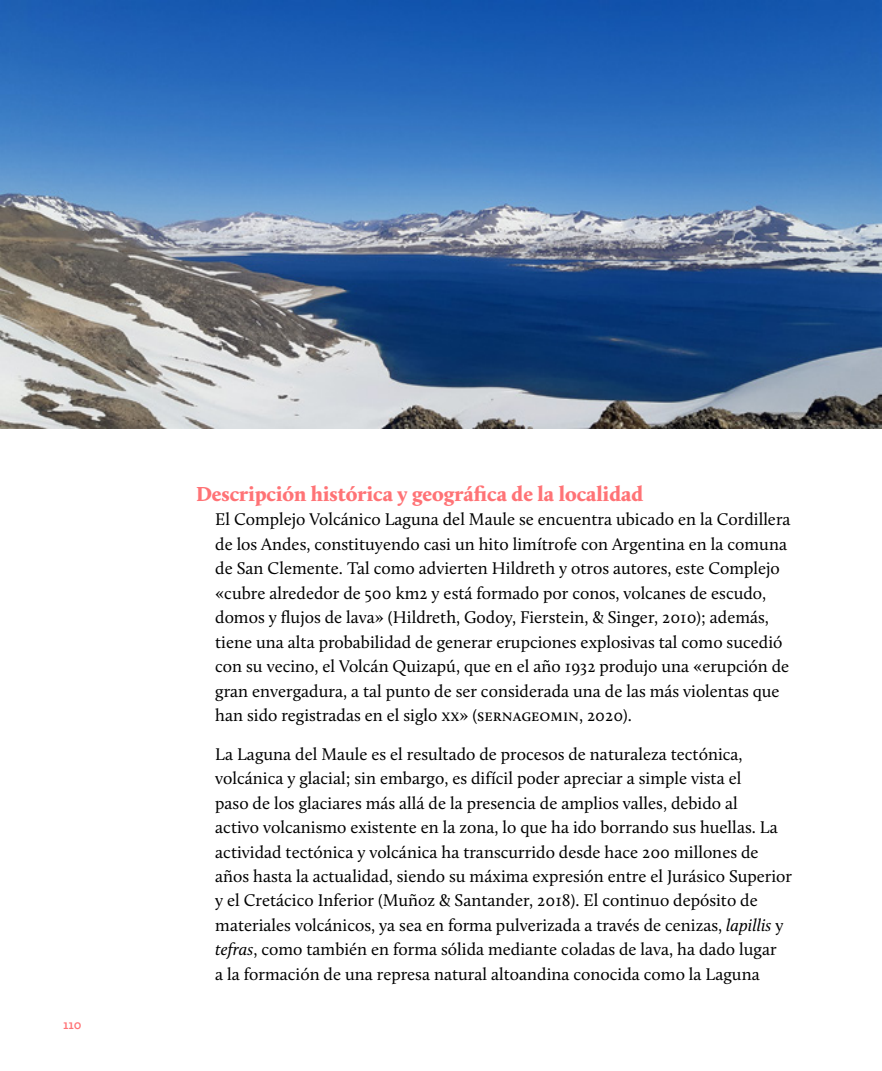
<style>
.page{position:relative;width:882px;height:1071px;background:#fff}
.page>*{position:absolute;margin:0;border:0;box-sizing:border-box;transform-origin:0 0}
.t1{font:900 21px "Calluna";color:#ff7376}
.t2{font:17.5px/24.5px "Calluna";color:#000}
.t3{font:600 14px "Calluna Sans";color:#ff7376}
.s1{font-style:italic}
</style>
<div class="page">
<img style="left:0;top:0;width:882px;height:429px">
<p class="t3" style="left:63px;top:1016px;width:20px">110</p>
<p class="t1" style="left:196px;top:480px;width:449px">Descripción histórica y geográfica de la localidad</p>
<p class="t2" style="left:215px;top:507px;width:577px">El Complejo Volcánico Laguna del Maule se encuentra ubicado en la Cordillera de los Andes, constituyendo casi un hito limítrofe con Argentina en la comuna de San Clemente. Tal como advierten Hildreth y otros autores, este Complejo «cubre alrededor de 500 km2 y está formado por conos, volcanes de escudo, domos y flujos de lava» (Hildreth, Godoy, Fierstein, &amp; Singer, 2010); además, tiene una alta probabilidad de generar erupciones explosivas tal como sucedió con su vecino, el Volcán Quizapú, que en el año 1932 produjo una «erupción de gran envergadura, a tal punto de ser considerada una de las más violentas que han sido registradas en el siglo XX» (SERNAGEOMIN, 2020).</p>
<p class="t2" style="left:215px;top:741px;width:578px">La Laguna del Maule es el resultado de procesos de naturaleza tectónica, volcánica y glacial; sin embargo, es difícil poder apreciar a simple vista el<br>paso de los glaciares más allá de la presencia de amplios valles, debido al<br>activo volcanismo existente en la zona, lo que ha ido borrando sus huellas. La actividad tectónica y volcánica ha transcurrido desde hace 200 millones de años hasta la actualidad, siendo su máxima expresión entre el Jurásico Superior y el Cretácico Inferior (Muñoz &amp; Santander, 2018). El continuo depósito de materiales volcánicos, ya sea en forma pulverizada a través de cenizas, <span class="s1">lapillis</span> y <span class="s1">tefras</span>, como también en forma sólida mediante coladas de lava, ha dado lugar<br>a la formación de una represa natural altoandina conocida como la Laguna</p>
</div>
